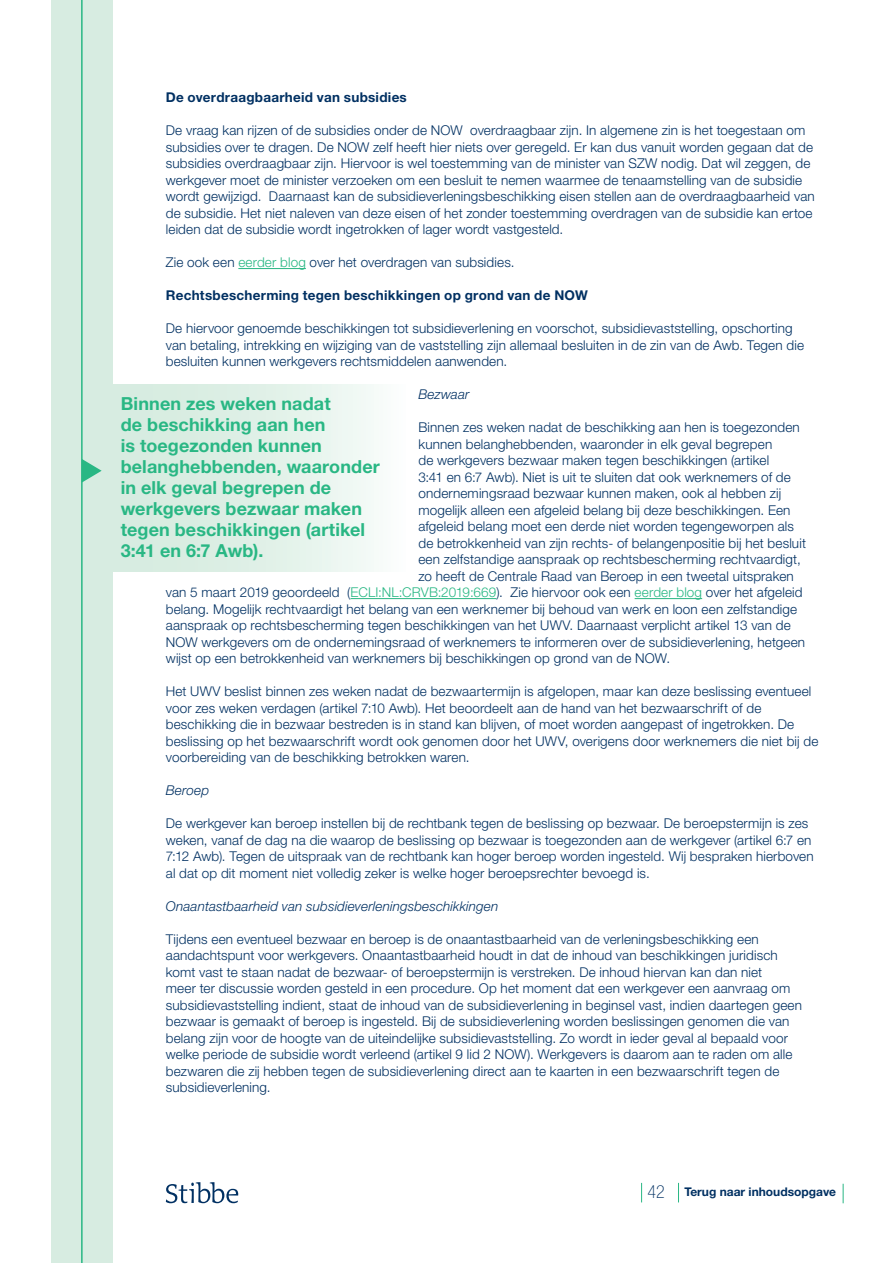
<style>
.page{position:relative;width:893px;height:1263px;background:#fff}
.page>*{position:absolute;margin:0;border:0;box-sizing:border-box;transform-origin:0 0}
.t1{font:700 18px/21px "Helvetica Neue LT Std";letter-spacing:.005em;color:#29b784}
.t2{font:100 condensed 18px "Helvetica Neue LT Std";color:#003062}
.Broodtekst{font:300 13.5px/16.5px "Helvetica Neue LT Std";letter-spacing:.01em;color:#003062}
.Broodtekst-2{font:700 13.5px "Helvetica Neue LT Std";letter-spacing:.02em;color:#003062}
.Broodtekst-3{font:italic 300 13.5px "Helvetica Neue LT Std";letter-spacing:.01em;color:#003062}
.t3{font:700 12px "Helvetica Neue LT Std";color:#003062}
.s1{color:#29b784}
</style>
<div class="page">
<div style="left:51px;top:0;width:62px;height:1263px;background:#d7ece1"></div>
<hr style="left:81px;top:0;width:2px;height:1263px;background:#29b784">
<hr style="left:238px;top:268px;width:68px;height:1px;background:#29b784">
<hr style="left:350px;top:598px;width:146px;height:1px;background:#29b784">
<hr style="left:635px;top:598px;width:67px;height:1px;background:#29b784">
<svg style="left:843px;top:1184px;width:1px;height:19px"></svg>
<svg style="left:678px;top:1183px;width:1px;height:19px"></svg>
<svg style="left:641px;top:1183px;width:1px;height:19px"></svg>
<svg style="left:166px;top:1182px;width:72px;height:21px"></svg>
<div style="left:104px;top:384px;width:302px;height:188px;background:linear-gradient(to right,#d0e9db,#f5fbf8)"></div>
<svg style="left:82px;top:459px;width:20px;height:24px"></svg>
<p class="Broodtekst-2" style="left:166px;top:89px;width:243px">De overdraagbaarheid van subsidies</p>
<p class="Broodtekst" style="left:166px;top:122px;width:650px">De vraag kan rijzen of de subsidies onder de NOW overdraagbaar zijn. In algemene zin is het toegestaan om subsidies over te dragen. De NOW zelf heeft hier niets over geregeld. Er kan dus vanuit worden gegaan dat de subsidies overdraagbaar zijn. Hiervoor is wel toestemming van de minister van SZW nodig. Dat wil zeggen, de werkgever moet de minister verzoeken om een besluit te nemen waarmee de tenaamstelling van de subsidie wordt gewijzigd. Daarnaast kan de subsidieverleningsbeschikking eisen stellen aan de overdraagbaarheid van de subsidie. Het niet naleven van deze eisen of het zonder toestemming overdragen van de subsidie kan ertoe leiden dat de subsidie wordt ingetrokken of lager wordt vastgesteld.</p>
<p class="Broodtekst" style="left:166px;top:254px;width:350px">Zie ook een <span class="s1">eerder blog</span> over het overdragen van subsidies.</p>
<p class="Broodtekst-2" style="left:166px;top:287px;width:423px">Rechtsbescherming tegen beschikkingen op grond van de NOW</p>
<p class="Broodtekst" style="left:166px;top:320px;width:640px">De hiervoor genoemde beschikkingen tot subsidieverlening en voorschot, subsidievaststelling, opschorting van betaling, intrekking en wijziging van de vaststelling zijn allemaal besluiten in de zin van de Awb. Tegen die besluiten kunnen werkgevers rechtsmiddelen aanwenden.</p>
<p class="Broodtekst-3" style="left:418px;top:386px;width:53px">Bezwaar</p>
<p class="Broodtekst" style="left:418px;top:419px;width:383px">Binnen zes weken nadat de beschikking aan hen is toegezonden</p>
<p class="Broodtekst" style="left:418px;top:435px;width:355px">kunnen belanghebbenden, waaronder in elk geval begrepen</p>
<p class="Broodtekst" style="left:418px;top:452px;width:352px">de werkgevers bezwaar maken tegen beschikkingen (artikel</p>
<p class="Broodtekst" style="left:418px;top:468px;width:374px">3:41 en 6:7 Awb). Niet is uit te sluiten dat ook werknemers of de</p>
<p class="Broodtekst" style="left:418px;top:485px;width:364px">ondernemingsraad bezwaar kunnen maken, ook al hebben zij</p>
<p class="Broodtekst" style="left:418px;top:501px;width:374px">mogelijk alleen een afgeleid belang bij deze beschikkingen. Een</p>
<p class="Broodtekst" style="left:418px;top:518px;width:377px">afgeleid belang moet een derde niet worden tegengeworpen als</p>
<p class="Broodtekst" style="left:418px;top:534px;width:389px">de betrokkenheid van zijn rechts- of belangenpositie bij het besluit</p>
<p class="Broodtekst" style="left:418px;top:551px;width:384px">een zelfstandige aanspraak op rechtsbescherming rechtvaardigt,</p>
<p class="Broodtekst" style="left:418px;top:567px;width:377px">zo heeft de Centrale Raad van Beroep in een tweetal uitspraken</p>
<p class="Broodtekst" style="left:166px;top:584px;width:638px">van 5 maart 2019 geoordeeld (<span class="s1">ECLI:NL:CRVB:2019:669</span>). Zie hiervoor ook een <span class="s1">eerder blog</span> over het afgeleid</p>
<p class="Broodtekst" style="left:166px;top:600px;width:633px">belang. Mogelijk rechtvaardigt het belang van een werknemer bij behoud van werk en loon een zelfstandige</p>
<p class="Broodtekst" style="left:166px;top:617px;width:626px">aanspraak op rechtsbescherming tegen beschikkingen van het UWV. Daarnaast verplicht artikel 13 van de</p>
<p class="Broodtekst" style="left:166px;top:633px;width:641px">NOW werkgevers om de ondernemingsraad of werknemers te informeren over de subsidieverlening, hetgeen</p>
<p class="Broodtekst" style="left:166px;top:650px;width:506px">wijst op een betrokkenheid van werknemers bij beschikkingen op grond van de NOW.</p>
<p class="Broodtekst" style="left:166px;top:683px;width:654px">Het UWV beslist binnen zes weken nadat de bezwaartermijn is afgelopen, maar kan deze beslissing eventueel voor zes weken verdagen (artikel 7:10 Awb). Het beoordeelt aan de hand van het bezwaarschrift of de beschikking die in bezwaar bestreden is in stand kan blijven, of moet worden aangepast of ingetrokken. De beslissing op het bezwaarschrift wordt ook genomen door het UWV, overigens door werknemers die niet bij de voorbereiding van de beschikking betrokken waren.</p>
<p class="Broodtekst-3" style="left:166px;top:782px;width:45px">Beroep</p>
<p class="Broodtekst" style="left:166px;top:815px;width:649px">De werkgever kan beroep instellen bij de rechtbank tegen de beslissing op bezwaar. De beroepstermijn is zes weken, vanaf de dag na die waarop de beslissing op bezwaar is toegezonden aan de werkgever (artikel 6:7 en 7:12 Awb). Tegen de uitspraak van de rechtbank kan hoger beroep worden ingesteld. Wij bespraken hierboven al dat op dit moment niet volledig zeker is welke hoger beroepsrechter bevoegd is.</p>
<p class="Broodtekst-3" style="left:166px;top:898px;width:334px">Onaantastbaarheid van subsidieverleningsbeschikkingen</p>
<p class="Broodtekst" style="left:166px;top:930px;width:638px">Tijdens een eventueel bezwaar en beroep is de onaantastbaarheid van de verleningsbeschikking een aandachtspunt voor werkgevers. Onaantastbaarheid houdt in dat de inhoud van beschikkingen juridisch komt vast te staan nadat de bezwaar- of beroepstermijn is verstreken. De inhoud hiervan kan dan niet<br>meer ter discussie worden gesteld in een procedure. Op het moment dat een werkgever een aanvraag om subsidievaststelling indient, staat de inhoud van de subsidieverlening in beginsel vast, indien daartegen geen bezwaar is gemaakt of beroep is ingesteld. Bij de subsidieverlening worden beslissingen genomen die van belang zijn voor de hoogte van de uiteindelijke subsidievaststelling. Zo wordt in ieder geval al bepaald voor welke periode de subsidie wordt verleend (artikel 9 lid 2 NOW). Werkgevers is daarom aan te raden om alle bezwaren die zij hebben tegen de subsidieverlening direct aan te kaarten in een bezwaarschrift tegen de subsidieverlening.</p>
<p class="t1" style="left:121px;top:393px;width:261px">Binnen zes weken nadat<br>de beschikking aan hen<br>is toegezonden kunnen belanghebbenden, waaronder in elk geval begrepen de werkgevers bezwaar maken tegen beschikkingen (artikel<br>3:41 en 6:7 Awb).</p>
<p class="t2" style="left:647px;top:1182px;width:19px">42</p>
<p class="t3" style="left:684px;top:1184px;width:153px">Terug naar inhoudsopgave</p>
</div>
